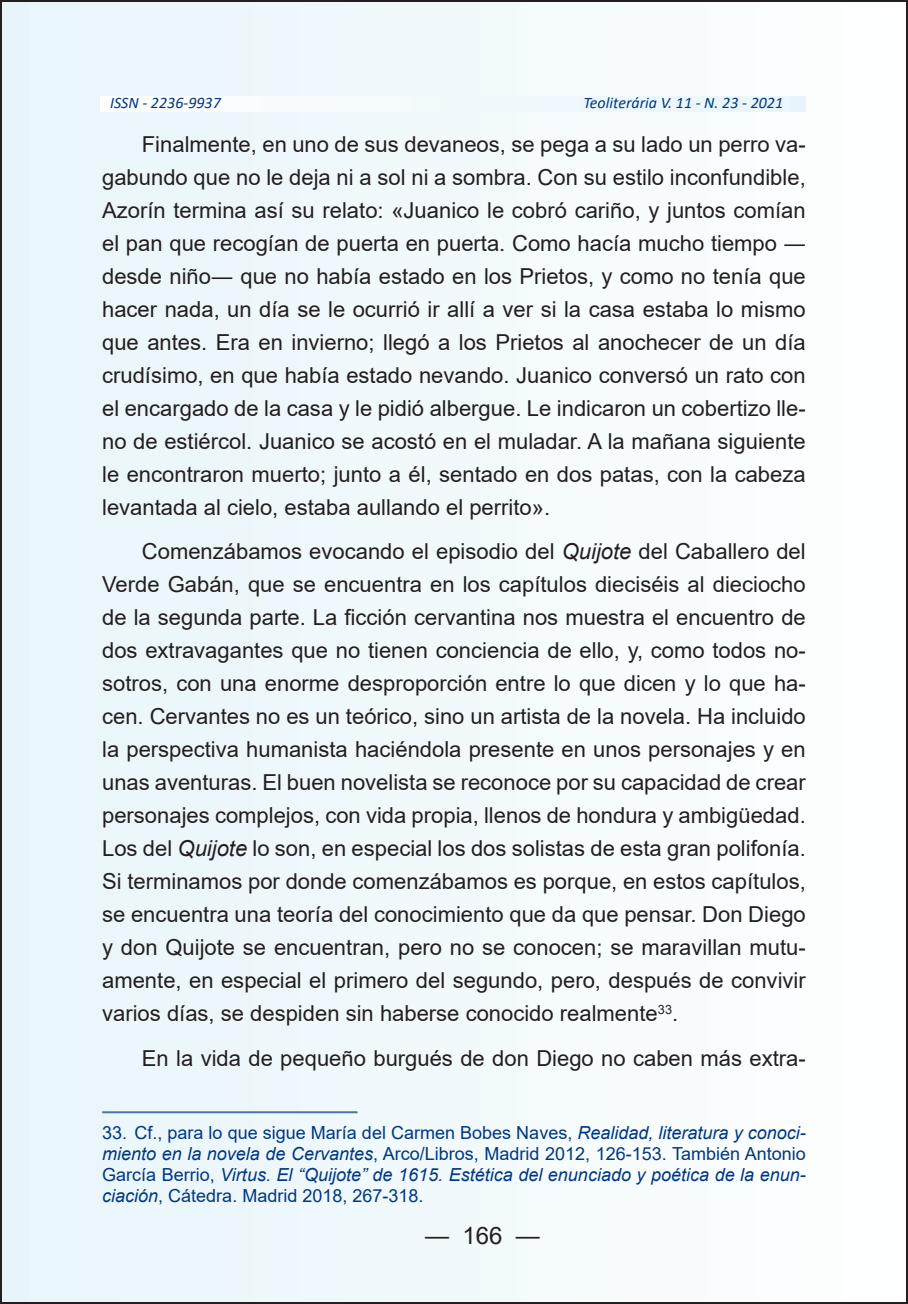
<style>
.page{position:relative;width:908px;height:1304px;background:#fff}
.page>*{position:absolute;margin:0;border:0;box-sizing:border-box;transform-origin:0 0}
.t1{font:24px "Arial";color:#231f20}
.t2{font:22px/33px "Arial";color:#231f20;text-align:justify}
.t3{font:18px/21px "Arial";color:#003882;text-align:justify}
.t4{font:italic 16px "Calibri";color:#003882}
.s1{font-style:italic}
</style>
<div class="page">
<div style="left:1px;top:1px;width:905px;height:1302px;background:#f2f9fc"></div>
<hr style="left:102px;top:1111px;width:255px;height:2px;background:#4d74a8">
<p class="t4" style="left:110px;top:92px;width:112px">ISSN - 2236-9937</p>
<p class="t4" style="left:583px;top:92px;width:201px">Teoliterária V. 11 - N. 23 - 2021</p>
<p class="t2" style="left:102px;top:128px;width:705px;text-indent:40px">Finalmente, en uno de sus devaneos, se pega a su lado un perro va&shy;gabundo que no le deja ni a sol ni a sombra. Con su estilo inconfundible, Azorín termina así su relato: «Juanico le cobró cariño, y juntos comían el pan que recogían de puerta en puerta. Como hacía mucho tiempo ― desde niño― que no había estado en los Prietos, y como no tenía que hacer nada, un día se le ocurrió ir allí a ver si la casa estaba lo mismo que antes. Era en invierno; llegó a los Prietos al anochecer de un día crudísimo, en que había estado nevando. Juanico conversó un rato con el encargado de la casa y le pidió albergue. Le indicaron un cobertizo lle&shy;no de estiércol. Juanico se acostó en el muladar. A la mañana siguiente le encontraron muerto; junto a él, sentado en dos patas, con la cabeza levantada al cielo, estaba aullando el perrito».</p>
<p class="t2" style="left:102px;top:535px;width:705px;text-indent:40px">Comenzábamos evocando el episodio del <span class="s1">Quijote</span> del Caballero del Verde Gabán, que se encuentra en los capítulos dieciséis al dieciocho de la segunda parte. La ficción cervantina nos muestra el encuentro de dos extravagantes que no tienen conciencia de ello, y, como todos no&shy;sotros, con una enorme desproporción entre lo que dicen y lo que ha&shy;cen. Cervantes no es un teórico, sino un artista de la novela. Ha incluido la perspectiva humanista haciéndola presente en unos personajes y en unas aventuras. El buen novelista se reconoce por su capacidad de crear personajes complejos, con vida propia, llenos de hondura y ambigüedad.<br>Los del <span class="s1">Quijote</span> lo son, en especial los dos solistas de esta gran polifonía.<br>Si terminamos por donde comenzábamos es porque, en estos capítulos, se encuentra una teoría del conocimiento que da que pensar. Don Diego y don Quijote se encuentran, pero no se conocen; se maravillan mutu&shy;amente, en especial el primero del segundo, pero, después de convivir varios días, se despiden sin haberse conocido realmente<sup>33</sup>.</p>
<p class="t2" style="left:142px;top:1041px;width:665px">En la vida de pequeño burgués de don Diego no caben más extra-</p>
<p class="t3" style="left:102px;top:1122px;width:705px">33. Cf., para lo que sigue María del Carmen Bobes Naves, <span class="s1">Realidad, literatura y conoci&shy;miento en la novela de Cervantes</span>, Arco/Libros, Madrid 2012, 126-153. También Antonio García Berrio, <span class="s1">Virtus. El “Quijote” de 1615. Estética del enunciado y poética de la enun&shy;ciación</span>, Cátedra. Madrid 2018, 267-318.</p>
<p class="t1" style="left:425px;top:1218px;width:116px">— 166 —</p>
</div>
